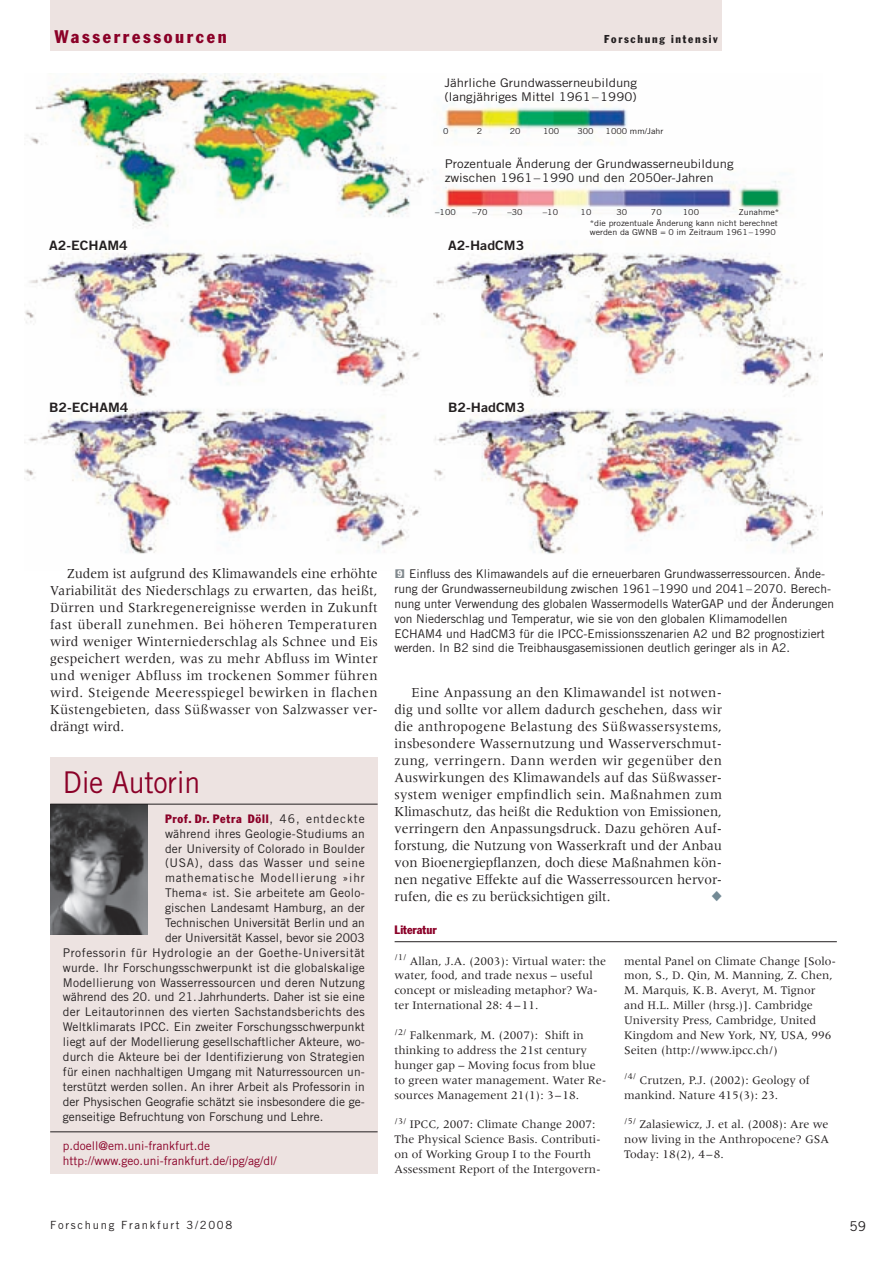
<style>
.page{position:relative;width:892px;height:1262px;background:#fff}
.page>*{position:absolute;margin:0;border:0;box-sizing:border-box;transform-origin:0 0}
.t1{font:30px "Trade Gothic";letter-spacing:-.01em;color:#8b0128;scale:.95 1}
.t2{font:condensed 18px "Franklin Gothic";letter-spacing:.15em;color:#8b0128}
.t3{font:14.25px/17px "Meridien";color:#231f20;text-align:justify;scale:.95 1}
.t4{font:13.5px "Trade Gothic";color:#231f20}
.t5{font:12.9px "Trade Gothic Bold Two";color:#231f20;scale:1.09 1}
.t6{font:12px/14.9px "Trade Gothic";color:#231f20}
.t7{font:12px/14.9px "Meridien";color:#231f20}
.t8{font:12px "Trade Gothic";letter-spacing:.02em;color:#231f20}
.t9{font:12px/14.5px "Trade Gothic";color:#231f20;scale:1.09 1}
.t10{font:12px "Trade Gothic";letter-spacing:.025em;color:#231f20}
.t11{font:12px/14.9px "Trade Gothic";color:#8b0128}
.t12{font:12px "Trade Gothic";letter-spacing:.045em;color:#231f20}
.t13{font:condensed 12px "Franklin Gothic";letter-spacing:.07em;color:#8b0128}
.t14{font:12px "Trade Gothic";letter-spacing:.065em;color:#231f20}
.t15{font:12px "Trade Gothic";letter-spacing:.05em;color:#231f20}
.t16{font:condensed 12px "Franklin Gothic";color:#8b0128}
.t17{font:11.25px "Trade Gothic";letter-spacing:.15em;color:#231f20}
.t18{font:condensed 11.25px "Franklin Gothic";letter-spacing:.15em;color:#231f20}
.t19{font:8.1px/8.7px "Trade Gothic";color:#231f20;scale:1.09 1}
.s1{font-family:"Trade Gothic";font-stretch:normal;color:#231f20}
.s2{font-family:"Gothic Ziff";font-weight:500;color:#81898e}
</style>
<div class="page">
<div style="left:50px;top:0;width:672px;height:51px;background:#ede3e1"></div>
<div style="left:50px;top:757px;width:328px;height:416px;background:#ede3e1"></div>
<hr style="left:50px;top:1131px;width:328px;height:1px;background:#231f20">
<img style="left:50px;top:805px;width:98px;height:130px">
<img style="left:25px;top:73px;width:797px;height:481px">
<hr style="left:50px;top:804px;width:328px;height:1px;background:#231f20">
<hr style="left:395px;top:941px;width:442px;height:1px;background:#231f20">
<p class="t2" style="left:54px;top:30px;width:174px">Wasserressourcen</p>
<p class="t18" style="left:604px;top:35px;width:115px">Forschung intensiv</p>
<p class="t9" style="left:444px;top:76px;width:178px">Jährliche Grundwasserneubildung (langjähriges Mittel 1961–1990)</p>
<p class="t19" style="left:443px;top:128px;width:6px">0</p>
<p class="t19" style="left:477px;top:128px;width:6px">2</p>
<p class="t19" style="left:510px;top:128px;width:11px">20</p>
<p class="t19" style="left:543px;top:128px;width:16px">100</p>
<p class="t19" style="left:577px;top:128px;width:16px">300</p>
<p class="t19" style="left:606px;top:128px;width:54px">1000 mm/Jahr</p>
<p class="t9" style="left:445px;top:157px;width:267px">Prozentuale Änderung der Grundwasserneubildung zwischen 1961–1990 und den 2050er-Jahren</p>
<p class="t19" style="left:435px;top:208px;width:20px">–100</p>
<p class="t19" style="left:472px;top:208px;width:15px">–70</p>
<p class="t19" style="left:507px;top:208px;width:15px">–30</p>
<p class="t19" style="left:543px;top:208px;width:15px">–10</p>
<p class="t19" style="left:581px;top:208px;width:11px">10</p>
<p class="t19" style="left:616px;top:208px;width:11px">30</p>
<p class="t19" style="left:651px;top:208px;width:11px">70</p>
<p class="t19" style="left:683px;top:208px;width:16px">100</p>
<p class="t19" style="left:739px;top:208px;width:39px">Zunahme*</p>
<p class="t19" style="left:590px;top:219px;width:174px">*die prozentuale Änderung kann nicht berechnet werden da GWNB = 0 im Zeitraum 1961–1990</p>
<p class="t5" style="left:49px;top:241px;width:74px">A2-ECHAM4</p>
<p class="t5" style="left:448px;top:241px;width:72px">A2-HadCM3</p>
<p class="t5" style="left:49px;top:402px;width:74px">B2-ECHAM4</p>
<p class="t5" style="left:448px;top:402px;width:72px">B2-HadCM3</p>
<p class="t3" style="left:50px;top:566px;width:346px;text-indent:17px">Zudem ist aufgrund des Klimawandels eine erhöhte Variabilität des Niederschlags zu erwarten, das heißt, Dürren und Starkregenereignisse werden in Zukunft fast überall zunehmen. Bei höheren Temperaturen wird weniger Winterniederschlag als Schnee und Eis gespeichert werden, was zu mehr Abfluss im Winter und weniger Abfluss im trockenen Sommer führen wird. Steigende Meeresspiegel bewirken in flachen Küstengebieten, dass Süßwasser von Salzwasser ver&shy;drängt wird.</p>
<h1 class="t1" style="left:63px;top:771px;width:146px">Die Autorin</h1>
<p class="t13" style="left:165px;top:814px;width:201px">Prof. Dr. Petra Döll<span class="s1">, 46, entdeckte</span></p>
<p class="t8" style="left:165px;top:829px;width:201px">während ihres Geologie-Studiums an</p>
<p class="t8" style="left:165px;top:844px;width:201px">der University of Colorado in Boulder</p>
<p class="t15" style="left:165px;top:859px;width:201px">(USA), dass das Wasser und seine</p>
<p class="t14" style="left:165px;top:874px;width:201px">mathematische Modellierung »ihr</p>
<p class="t10" style="left:165px;top:888px;width:201px">Thema« ist. Sie arbeitete am Geolo-</p>
<p class="t6" style="left:165px;top:901px;width:201px">gischen Landesamt Hamburg, an der</p>
<p class="t6" style="left:165px;top:916px;width:201px">Technischen Universität Berlin und an</p>
<p class="t6" style="left:165px;top:931px;width:201px">der Universität Kassel, bevor sie 2003</p>
<p class="t12" style="left:63px;top:948px;width:303px">Professorin für Hydrologie an der Goethe-Universität</p>
<p class="t8" style="left:63px;top:963px;width:303px">wurde. Ihr Forschungsschwerpunkt ist die globalskalige</p>
<p class="t8" style="left:63px;top:978px;width:303px">Modellierung von Wasserressourcen und deren Nutzung</p>
<p class="t6" style="left:63px;top:991px;width:303px">während des 20. und 21. Jahrhunderts. Daher ist sie eine</p>
<p class="t10" style="left:63px;top:1007px;width:303px">der Leitautorinnen des vierten Sachstandsberichts des</p>
<p class="t6" style="left:63px;top:1020px;width:303px">Weltklimarats IPCC. Ein zweiter Forschungsschwerpunkt</p>
<p class="t6" style="left:63px;top:1035px;width:303px">liegt auf der Modellierung gesellschaftlicher Akteure, wo-</p>
<p class="t6" style="left:63px;top:1050px;width:303px">durch die Akteure bei der Identifizierung von Strategien</p>
<p class="t6" style="left:63px;top:1065px;width:303px">für einen nachhaltigen Umgang mit Naturressourcen un-</p>
<p class="t6" style="left:63px;top:1080px;width:303px">terstützt werden sollen. An ihrer Arbeit als Professorin in</p>
<p class="t6" style="left:63px;top:1095px;width:303px">der Physischen Geografie schätzt sie insbesondere die ge-</p>
<p class="t6" style="left:63px;top:1110px;width:262px">genseitige Befruchtung von Forschung und Lehre.</p>
<p class="t11" style="left:63px;top:1139px;width:216px">p.doell@em.uni-frankfurt.de http://www.geo.uni-frankfurt.de/ipg/ag/dl/</p>
<p class="t6" style="left:395px;top:567px;width:441px"><span class="s2">9</span> Einfluss des Klimawandels auf die erneuerbaren Grund wasserressourcen. Ände&shy;rung der Grundwasserneubildung zwischen 1961 –1990 und 2041 – 2070. Berech&shy;nung unter Verwendung des globalen Wassermodells WaterGAP und der Änderungen von Niederschlag und Temperatur, wie sie von den globalen Klimamodellen ECHAM4 und HadCM3 für die IPCC-Emissionsszenarien A2 und B2 prognostiziert werden. In B2 sind die Treibhausgasemissionen deutlich geringer als in A2.</p>
<p class="t3" style="left:395px;top:685px;width:346px;text-indent:17px">Eine Anpassung an den Klimawandel ist notwen&shy;dig und sollte vor allem dadurch geschehen, dass wir die anthropogene Belastung des Süßwassersystems, insbesondere Wassernutzung und Wasserverschmut&shy;zung, verringern. Dann werden wir gegenüber den Auswirkungen des Klimawandels auf das Süßwasser&shy;system weniger empfindlich sein. Maßnahmen zum Klimaschutz, das heißt die Reduktion von Emissionen, verringern den Anpassungsdruck. Dazu gehören Auf&shy;forstung, die Nutzung von Wasserkraft und der Anbau von Bioenergiepflanzen, doch diese Maßnahmen kön&shy;nen negative Effekte auf die Wasserressourcen hervor&shy;rufen, die es zu berücksichtigen gilt.</p>
<p class="t16" style="left:395px;top:925px;width:43px">Literatur</p>
<p class="t7" style="left:395px;top:954px;width:213px"><sup>/1/</sup> Allan, J.A. (2003): Virtual water: the water, food, and trade nexus – useful concept or misleading metaphor? Wa&shy;ter International 28: 4 –11.</p>
<p class="t7" style="left:395px;top:1028px;width:213px"><sup>/2/</sup> Falkenmark, M. (2007): Shift in thinking to address the 21st century hunger gap – Moving focus from blue to green water management. Water Re&shy;sources Management 21(1): 3–18.</p>
<p class="t7" style="left:395px;top:1118px;width:208px"><sup>/3/</sup> IPCC, 2007: Climate Change 2007:<br>The Physical Science Basis. Contributi&shy;on of Working Group I to the Fourth Assessment Report of the Intergovern-</p>
<p class="t7" style="left:624px;top:954px;width:214px">mental Panel on Climate Change [Solo&shy;mon, S., D. Qin, M. Manning, Z. Chen, M. Marquis, K.B. Averyt, M. Tignor and H.L. Miller (hrsg.)]. Cambridge University Press, Cambridge, United Kingdom and New York, NY, USA, 996<br>Seiten (http://www.ipcc.ch/)</p>
<p class="t7" style="left:624px;top:1073px;width:187px"><sup>/4/</sup> Crutzen, P.J. (2002): Geology of mankind. Nature 415(3): 23.</p>
<p class="t7" style="left:624px;top:1118px;width:206px;text-align:justify"><sup>/5/</sup> Zalasiewicz, J. et al. (2008): Are we now living in the Anthropocene? GSA Today: 18(2), 4–8.</p>
<p class="t17" style="left:50px;top:1221px;width:184px">Forschung Frankfurt 3/2008</p>
<p class="t4" style="left:850px;top:1221px;width:18px">59</p>
</div>
